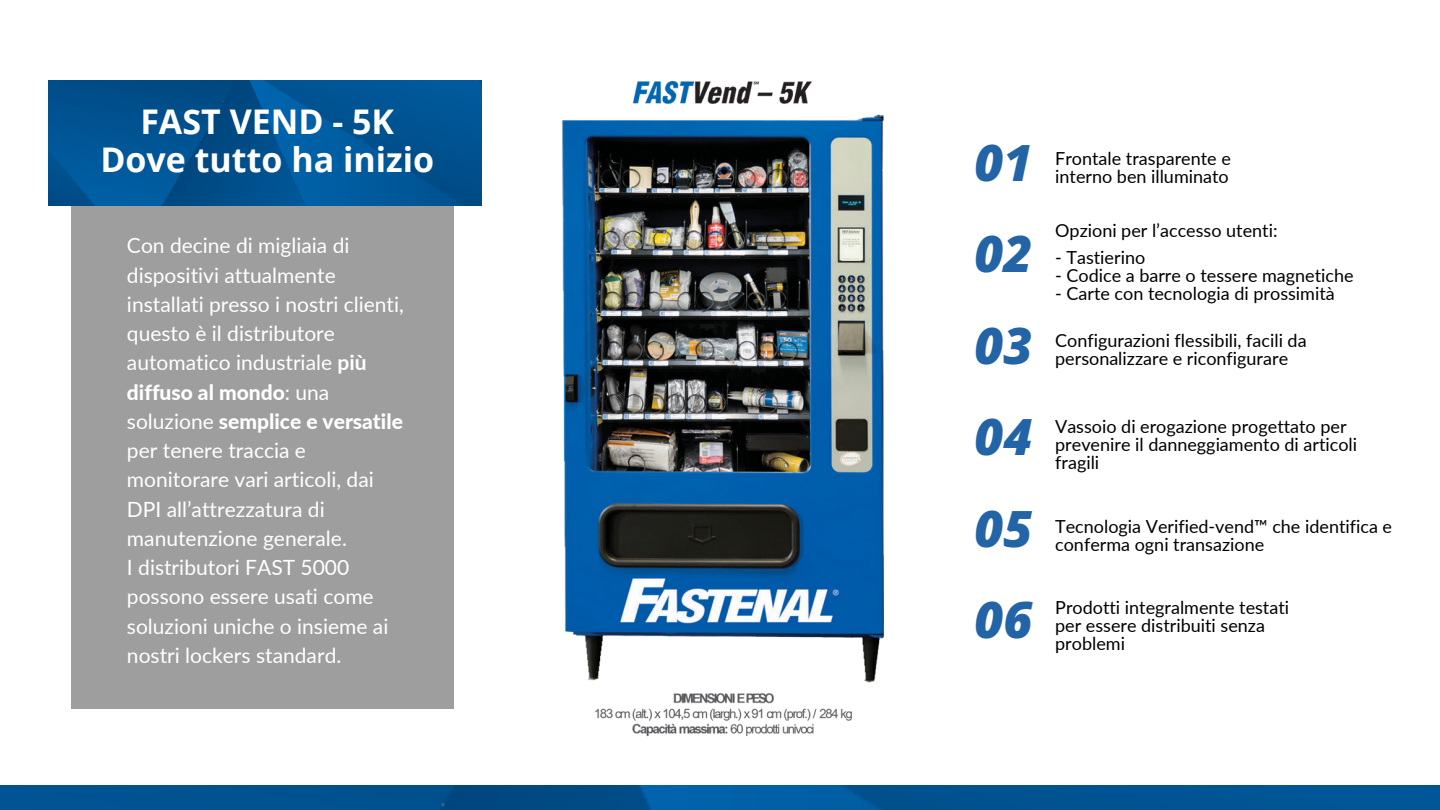
<style>
.page{position:relative;width:1440px;height:810px;background:#fff}
.page>*{position:absolute;margin:0;border:0;box-sizing:border-box;transform-origin:0 0}
.t1{font:italic 800 50px/91.5px "Open Sans";color:#2264a5;text-align:justify}
.t2{font:700 34px/37.5px "Open Sans";color:#fff;text-align:center}
.t3{font:21px/29.2px "Lato";color:#fff}
.t4{font:18px/18px "Lato";color:#000}
.s1{font-weight:700}
.s2{font-weight:800}
</style>
<div class="page">
<img style="left:562px;top:81px;width:322px;height:656px">
<div style="left:72px;top:143px;width:381px;height:566px;background:#9e9e9e"></div>
<img style="left:48px;top:81px;width:434px;height:124px">
<img style="left:0;top:786px;width:1440px;height:24px">
<h2 class="t2" style="left:100px;top:103px;width:335px">FAST VEND - 5K<br>Dove tutto ha inizio</h2>
<p class="t3" style="left:127px;top:231px;width:278px">Con decine di migliaia di dispositivi attualmente installati presso i nostri clienti, questo è il distributore automatico industriale <span class="s1">più </span><span class="s2">diffuso al mondo</span>: una soluzione <span class="s2">semplice e versatile </span>per tenere traccia e monitorare vari articoli, dai<br>DPI all’attrezzatura di manutenzione generale.<br>I distributori FAST 5000 possono essere usati come soluzioni uniche o insieme ai nostri lockers standard.</p>
<h1 class="t1" style="left:974px;top:115px;width:59px">01<br>02<br>03<br>04<br>05<br>06</h1>
<p class="t4" style="left:1055px;top:149px;width:177px">Frontale trasparente e interno ben illuminato</p>
<p class="t4" style="left:1055px;top:221px;width:224px">Opzioni per l’accesso utenti:</p>
<p class="t4" style="left:1055px;top:248px;width:92px">- Tastierino</p>
<p class="t4" style="left:1055px;top:266px;width:300px">- Codice a barre o tessere magnetiche</p>
<p class="t4" style="left:1055px;top:284px;width:281px">- Carte con tecnologia di prossimità</p>
<p class="t4" style="left:1055px;top:331px;width:253px">Configurazioni flessibili, facili da personalizzare e riconfigurare</p>
<p class="t4" style="left:1055px;top:417px;width:304px">Vassoio di erogazione progettato per prevenire il danneggiamento di articoli fragili</p>
<p class="t4" style="left:1055px;top:517px;width:338px">Tecnologia Verified-vend™ che identifica e conferma ogni transazione</p>
<p class="t4" style="left:1055px;top:598px;width:235px">Prodotti integralmente testati per essere distribuiti senza problemi</p>
</div>
